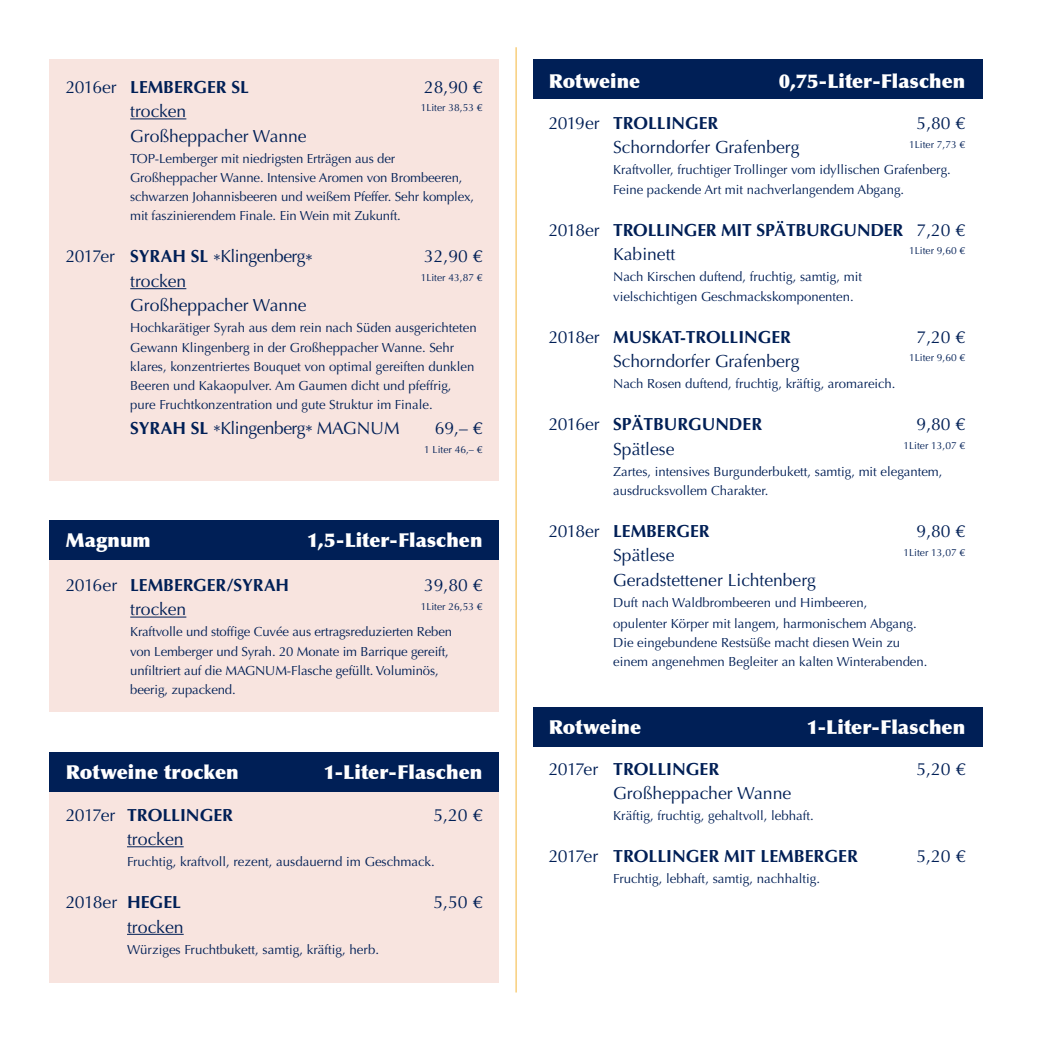
<style>
.page{position:relative;width:1042px;height:1042px;background:#fff}
.page>*{position:absolute;margin:0;border:0;box-sizing:border-box;transform-origin:0 0}
.t1{font:900 19.25px "Optima";letter-spacing:.005em;color:#fff}
.t2{font:17.5px "Optima";color:#001f56}
.t3{font:700 17.5px/24.5px "Optima";color:#001f56}
.t4{font:17.5px "Optima";letter-spacing:-.03em;color:#001f56}
.t5{font:13.12px/19.2px "Optima";color:#001f56}
.t6{font:10.15px "Optima";color:#001f56}
.s1{font-weight:400}
.s2{font-weight:700}
</style>
<div class="page">
<hr style="left:516px;top:47px;width:1px;height:945px;background:#f4b63b">
<div style="left:50px;top:60px;width:449px;height:421px;background:#f8e4df"></div>
<div style="left:533px;top:60px;width:449px;height:39px;background:#001f56"></div>
<hr style="left:130px;top:118px;width:56px;height:1px;background:#001f56">
<hr style="left:130px;top:288px;width:56px;height:1px;background:#001f56">
<div style="left:50px;top:556px;width:449px;height:155px;background:#f8e4df"></div>
<div style="left:50px;top:520px;width:449px;height:40px;background:#001f56"></div>
<hr style="left:130px;top:616px;width:56px;height:1px;background:#001f56">
<div style="left:50px;top:787px;width:449px;height:195px;background:#f8e4df"></div>
<div style="left:50px;top:752px;width:449px;height:40px;background:#001f56"></div>
<hr style="left:127px;top:846px;width:57px;height:1px;background:#001f56">
<hr style="left:127px;top:934px;width:57px;height:1px;background:#001f56">
<div style="left:533px;top:707px;width:449px;height:40px;background:#001f56"></div>
<h2 class="t3" style="left:66px;top:75px;width:185px"><span class="s1">2016er</span> LEMBERGER SL</h2>
<h2 class="t2" style="left:424px;top:77px;width:60px">28,90 €</h2>
<h2 class="t2" style="left:130px;top:101px;width:58px">trocken</h2>
<p class="t6" style="left:421px;top:102px;width:63px">1Liter 38,53 €</p>
<h2 class="t2" style="left:130px;top:126px;width:178px">Großheppacher Wanne</h2>
<p class="t5" style="left:130px;top:149px;width:345px">TOP-Lemberger mit niedrigsten Erträgen aus der Großheppacher Wanne. Intensive Aromen von Brombeeren, schwarzen Johannisbeeren und weißem Pfeffer. Sehr komplex, mit faszinierendem Finale. Ein Wein mit Zukunft.</p>
<h2 class="t4" style="left:66px;top:246px;width:249px">2017er <span class="s2">SYRAH SL</span> *Klingenberg*</h2>
<h2 class="t2" style="left:424px;top:246px;width:60px">32,90 €</h2>
<h2 class="t2" style="left:130px;top:271px;width:58px">trocken</h2>
<p class="t6" style="left:421px;top:272px;width:63px">1Liter 43,87 €</p>
<h2 class="t2" style="left:130px;top:295px;width:178px">Großheppacher Wanne</h2>
<p class="t5" style="left:130px;top:318px;width:348px">Hochkarätiger Syrah aus dem rein nach Süden ausgerichteten Gewann Klingenberg in der Großheppacher Wanne. Sehr klares, konzentriertes Bouquet von optimal gereiften dunklen Beeren und Kakaopulver. Am Gaumen dicht und pfeffrig, pure Fruchtkonzentration und gute Struktur im Finale.</p>
<h2 class="t4" style="left:130px;top:418px;width:271px"><span class="s2">SYRAH SL</span> *Klingenberg* MAGNUM</h2>
<h2 class="t2" style="left:435px;top:418px;width:49px">69,– €</h2>
<p class="t6" style="left:424px;top:443px;width:60px">1 Liter 46,– €</p>
<h1 class="t1" style="left:66px;top:528px;width:87px">Magnum</h1>
<h1 class="t1" style="left:307px;top:528px;width:177px">1,5-Liter-Flaschen</h1>
<h2 class="t3" style="left:66px;top:573px;width:225px"><span class="s1">2016er</span> LEMBERGER/SYRAH</h2>
<h2 class="t2" style="left:424px;top:575px;width:60px">39,80 €</h2>
<h2 class="t2" style="left:130px;top:599px;width:58px">trocken</h2>
<p class="t6" style="left:421px;top:600px;width:63px">1Liter 26,53 €</p>
<p class="t5" style="left:130px;top:622px;width:323px">Kraftvolle und stoffige Cuvée aus ertragsreduzierten Reben von Lemberger und Syrah. 20 Monate im Barrique gereift, unfiltriert auf die MAGNUM-Flasche gefüllt. Voluminös, beerig, zupackend.</p>
<h1 class="t1" style="left:66px;top:761px;width:175px">Rotweine trocken</h1>
<h1 class="t1" style="left:324px;top:761px;width:160px">1-Liter-Flaschen</h1>
<h2 class="t3" style="left:66px;top:802px;width:169px"><span class="s1">2017er</span> TROLLINGER</h2>
<h2 class="t2" style="left:433px;top:804px;width:51px">5,20 €</h2>
<h2 class="t2" style="left:127px;top:829px;width:58px">trocken</h2>
<p class="t5" style="left:127px;top:852px;width:309px">Fruchtig, kraftvoll, rezent, ausdauernd im Geschmack.</p>
<h2 class="t2" style="left:66px;top:892px;width:117px">2018er <span class="s2">HEGEL</span></h2>
<h2 class="t2" style="left:433px;top:892px;width:51px">5,50 €</h2>
<h2 class="t2" style="left:127px;top:916px;width:58px">trocken</h2>
<p class="t5" style="left:127px;top:939px;width:253px">Würziges Fruchtbukett, samtig, kräftig, herb.</p>
<h1 class="t1" style="left:549px;top:69px;width:93px">Rotweine</h1>
<h1 class="t1" style="left:779px;top:69px;width:188px">0,75-Liter-Flaschen</h1>
<h2 class="t3" style="left:549px;top:111px;width:171px"><span class="s1">2019er</span> TROLLINGER</h2>
<h2 class="t2" style="left:916px;top:113px;width:50px">5,80 €</h2>
<h2 class="t2" style="left:613px;top:137px;width:188px">Schorndorfer Grafenberg</h2>
<p class="t6" style="left:909px;top:138px;width:58px">1Liter 7,73 €</p>
<p class="t5" style="left:613px;top:161px;width:339px">Kraftvoller, fruchtiger Trollinger vom idyllischen Grafenberg.<br>Feine packende Art mit nachverlangendem Abgang.</p>
<h2 class="t3" style="left:613px;top:218px;width:354px;text-indent:-64px"><span class="s1">2018er</span> TROLLINGER MIT SPÄTBURGUNDER <span class="s1">7,20 €<br>Kabinett</span></h2>
<p class="t6" style="left:909px;top:245px;width:58px">1Liter 9,60 €</p>
<p class="t5" style="left:613px;top:267px;width:250px">Nach Kirschen duftend, fruchtig, samtig, mit vielschichtigen Geschmackskomponenten.</p>
<h2 class="t3" style="left:549px;top:324px;width:244px"><span class="s1">2018er</span> MUSKAT-TROLLINGER</h2>
<h2 class="t2" style="left:916px;top:326px;width:50px">7,20 €</h2>
<h2 class="t2" style="left:613px;top:351px;width:188px">Schorndorfer Grafenberg</h2>
<p class="t6" style="left:909px;top:352px;width:58px">1Liter 9,60 €</p>
<p class="t5" style="left:613px;top:374px;width:284px">Nach Rosen duftend, fruchtig, kräftig, aromareich.</p>
<h2 class="t3" style="left:549px;top:412px;width:215px"><span class="s1">2016er</span> SPÄTBURGUNDER</h2>
<h2 class="t2" style="left:916px;top:414px;width:50px">9,80 €</h2>
<h2 class="t2" style="left:613px;top:438px;width:63px">Spätlese</h2>
<p class="t6" style="left:903px;top:439px;width:63px">1Liter 13,07 €</p>
<p class="t5" style="left:613px;top:462px;width:331px">Zartes, intensives Burgunderbukett, samtig, mit elegantem, ausdrucksvollem Charakter.</p>
<h2 class="t3" style="left:549px;top:519px;width:162px"><span class="s1">2018er</span> LEMBERGER</h2>
<h2 class="t2" style="left:916px;top:521px;width:50px">9,80 €</h2>
<h2 class="t2" style="left:613px;top:545px;width:63px">Spätlese</h2>
<p class="t6" style="left:903px;top:546px;width:63px">1Liter 13,07 €</p>
<h2 class="t2" style="left:613px;top:570px;width:204px">Geradstettener Lichtenberg</h2>
<p class="t5" style="left:613px;top:592px;width:305px;line-height:21px">Duft nach Waldbrombeeren und Himbeeren, opulenter Körper mit langem, harmonischem Abgang.</p>
<p class="t5" style="left:613px;top:633px;width:316px">Die eingebundene Restsüße macht diesen Wein zu einem angenehmen Begleiter an kalten Winterabenden.</p>
<h1 class="t1" style="left:549px;top:715px;width:94px">Rotweine</h1>
<h1 class="t1" style="left:806px;top:715px;width:160px">1-Liter-Flaschen</h1>
<h2 class="t3" style="left:549px;top:756px;width:172px"><span class="s1">2017er</span> TROLLINGER</h2>
<h2 class="t2" style="left:916px;top:758px;width:51px">5,20 €</h2>
<h2 class="t2" style="left:613px;top:783px;width:180px">Großheppacher Wanne</h2>
<p class="t5" style="left:613px;top:806px;width:202px">Kräftig, fruchtig, gehaltvoll, lebhaft.</p>
<h2 class="t3" style="left:549px;top:844px;width:311px"><span class="s1">2017er</span> TROLLINGER MIT LEMBERGER</h2>
<h2 class="t2" style="left:916px;top:846px;width:51px">5,20 €</h2>
<p class="t5" style="left:613px;top:869px;width:208px">Fruchtig, lebhaft, samtig, nachhaltig.</p>
</div>
